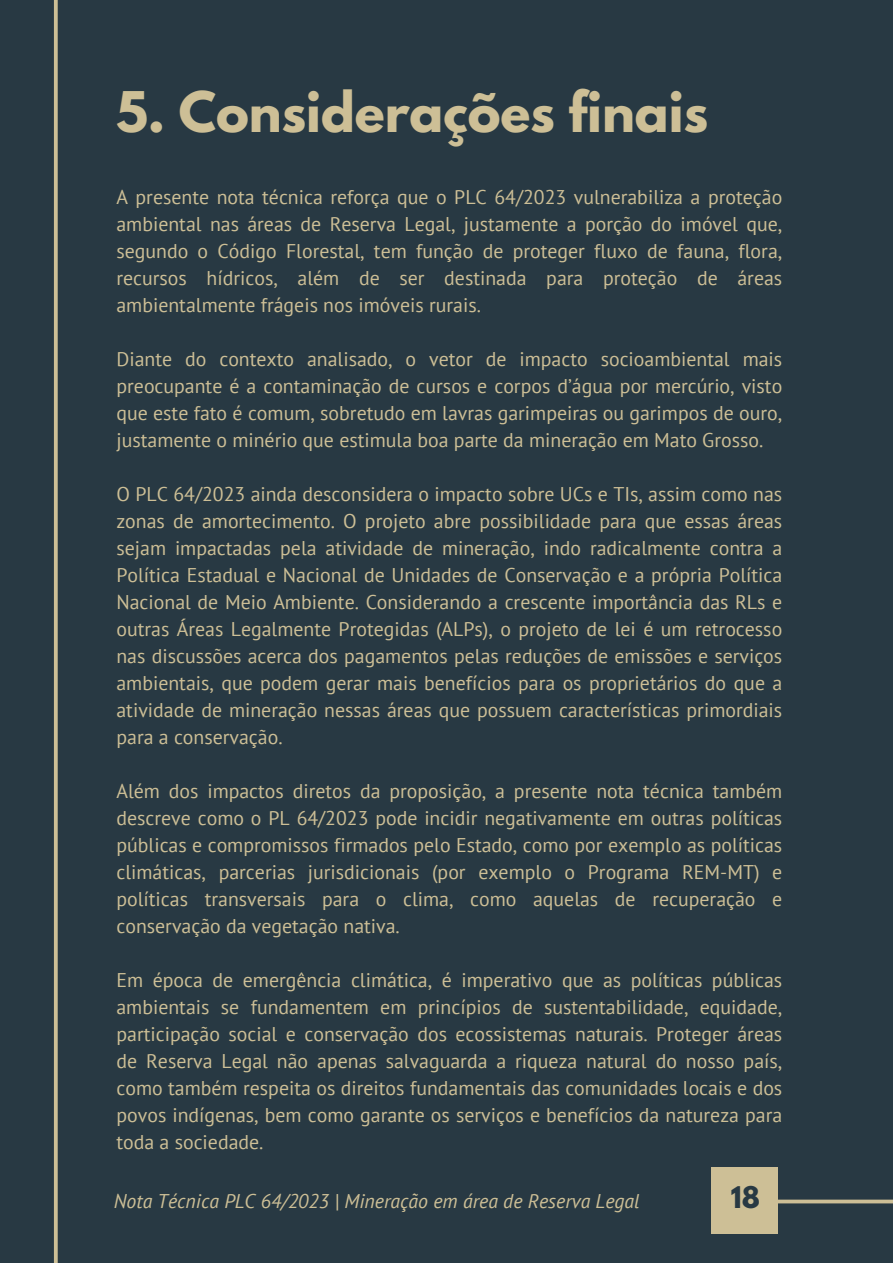
<style>
.page{position:relative;width:893px;height:1264px;background:#fff}
.page>*{position:absolute;margin:0;border:0;box-sizing:border-box;transform-origin:0 0}
.t1{font:700 49.65px "League Spartan";color:#cdbf96}
.t2{font:700 26.4px "League Spartan";color:#283943}
.t3{font:19.8px/27px "PT Sans";color:#cdbf96;text-align:justify}
.t4{font:italic 19.8px "PT Sans";color:#cdbf96}
</style>
<div class="page">
<div style="left:0;top:0;width:892px;height:1262px;background:#283943"></div>
<svg style="left:53px;top:0;width:5px;height:1262px"></svg>
<svg style="left:778px;top:1199px;width:114px;height:5px"></svg>
<div style="left:711px;top:1167px;width:67px;height:66px;background:#cdbf96"></div>
<p class="t1" style="left:116px;top:87px;width:593px">5. Considerações finais</p>
<p class="t3" style="left:116px;top:183px;width:667px">A presente nota técnica reforça que o PLC 64/2023 vulnerabiliza a proteção ambiental nas áreas de Reserva Legal, justamente a porção do imóvel que, segundo o Código Florestal, tem função de proteger fluxo de fauna, flora, recursos hídricos, além de ser destinada para proteção de áreas ambientalmente frágeis nos imóveis rurais.</p>
<p class="t3" style="left:116px;top:345px;width:667px">Diante do contexto analisado, o vetor de impacto socioambiental mais preocupante é a contaminação de cursos e corpos d’água por mercúrio, visto que este fato é comum, sobretudo em lavras garimpeiras ou garimpos de ouro, justamente o minério que estimula boa parte da mineração em Mato Grosso.</p>
<p class="t3" style="left:116px;top:480px;width:667px">O PLC 64/2023 ainda desconsidera o impacto sobre UCs e TIs, assim como nas zonas de amortecimento. O projeto abre possibilidade para que essas áreas sejam impactadas pela atividade de mineração, indo radicalmente contra a Política Estadual e Nacional de Unidades de Conservação e a própria Política Nacional de Meio Ambiente. Considerando a crescente importância das RLs e outras Áreas Legalmente Protegidas (ALPs), o projeto de lei é um retrocesso nas discussões acerca dos pagamentos pelas reduções de emissões e serviços ambientais, que podem gerar mais benefícios para os proprietários do que a atividade de mineração nessas áreas que possuem características primordiais para a conservação.</p>
<p class="t3" style="left:116px;top:777px;width:667px">Além dos impactos diretos da proposição, a presente nota técnica também descreve como o PL 64/2023 pode incidir negativamente em outras políticas públicas e compromissos firmados pelo Estado, como por exemplo as políticas climáticas, parcerias jurisdicionais (por exemplo o Programa REM-MT) e políticas transversais para o clima, como aquelas de recuperação e conservação da vegetação nativa.</p>
<p class="t3" style="left:116px;top:966px;width:667px">Em época de emergência climática, é imperativo que as políticas públicas ambientais se fundamentem em princípios de sustentabilidade, equidade, participação social e conservação dos ecossistemas naturais. Proteger áreas de Reserva Legal não apenas salvaguarda a riqueza natural do nosso país, como também respeita os direitos fundamentais das comunidades locais e dos povos indígenas, bem como garante os serviços e benefícios da natureza para toda a sociedade.</p>
<p class="t4" style="left:114px;top:1187px;width:527px">Nota Técnica PLC 64/2023 | Mineração em área de Reserva Legal</p>
<p class="t2" style="left:730px;top:1183px;width:31px">18</p>
</div>
